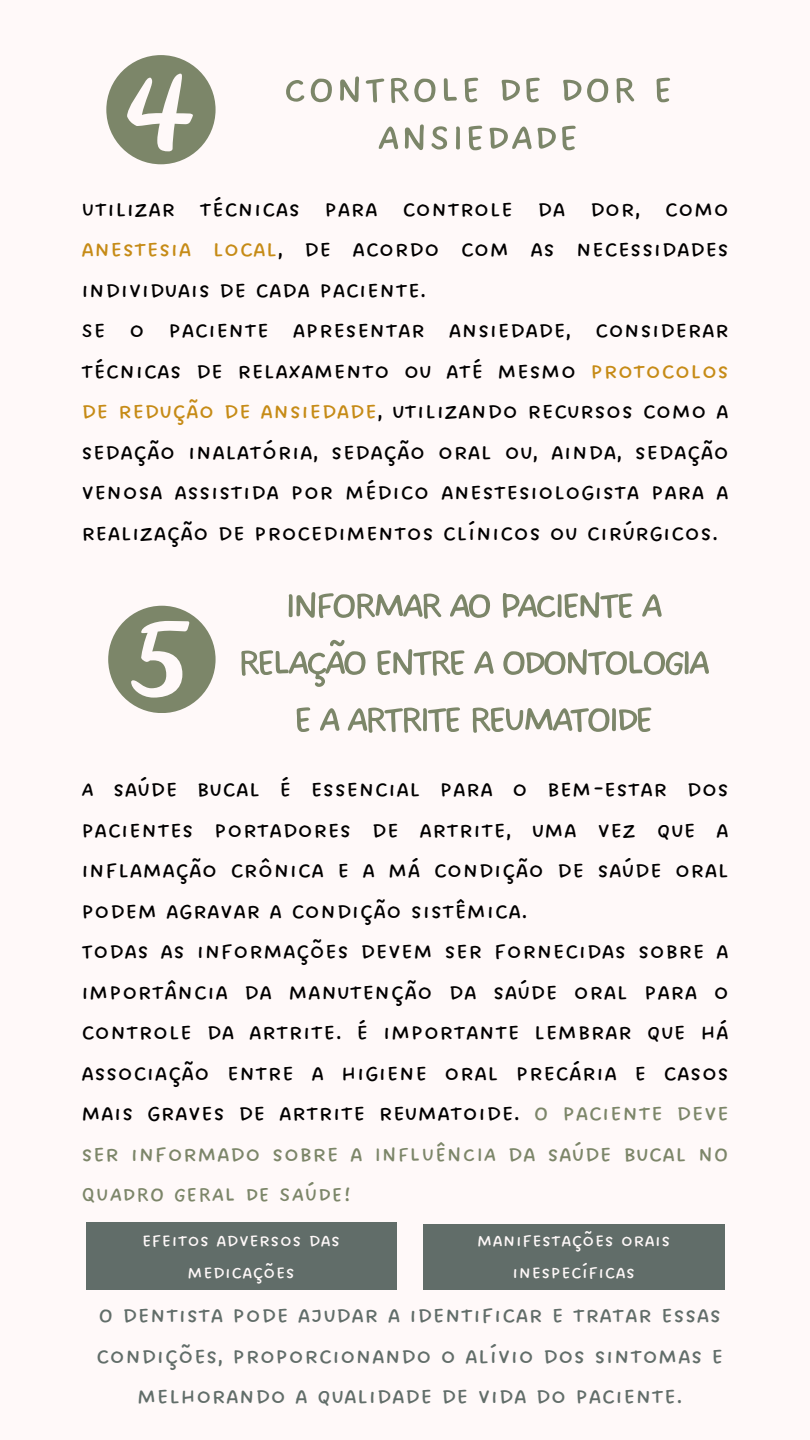
<style>
.page{position:relative;width:810px;height:1440px;background:#fff9f9}
.page>*{position:absolute;margin:0;border:0;box-sizing:border-box;transform-origin:0 0}
.t1{font:53.4px/57px "DO All Caps Regular";letter-spacing:-.11em;color:#7c8669;text-align:center}
.t2{font:53.4px/48px "DO All Caps Regular";color:#7c8669;text-align:center}
.t3{font:29.4px/40.5px "DO All Caps Regular";color:#000}
.t4{font:29.4px/40.5px "DO All Caps Regular";color:#616d69;text-align:center}
.t5{font:23.4px/32.2px "DO All Caps Regular";color:#fff9f9;text-align:center}
.s1{color:#c68b16}
.s2{color:#7c8669}
</style>
<div class="page">
<svg style="left:106px;top:55px;width:110px;height:109px"></svg>
<svg style="left:108px;top:606px;width:107px;height:107px"></svg>
<div style="left:86px;top:1222px;width:310px;height:68px;background:#616d69"></div>
<div style="left:423px;top:1224px;width:301px;height:66px;background:#616d69"></div>
<h1 class="t2" style="left:282px;top:64px;width:393px">CONTROLE DE DOR E<br>ANSIEDADE</h1>
<p class="t3" style="left:81px;top:188px;width:650px">Utilizar técnicas para controle da dor, como <span class="s1">anestesia local</span>, de acordo com as necessidades individuais de cada paciente.<br>Se o paciente apresentar ansiedade, considerar técnicas de relaxamento ou até mesmo <span class="s1">protocolos de redução de ansiedade</span>, utilizando recursos como a sedação inalatória, sedação oral ou, ainda, sedação venosa assistida por médico anestesiologista para a realização de procedimentos clínicos ou cirúrgicos.</p>
<h1 class="t1" style="left:237px;top:575px;width:476px">INFORMAR AO PACIENTE A<br>RELAÇÃO ENTRE A ODONTOLOGIA<br>E A ARTRITE REUMATOIDE</h1>
<p class="t3" style="left:81px;top:769px;width:649px">A saúde bucal é essencial para o bem-estar dos pacientes portadores de artrite, uma vez que a inflamação crônica e a má condição de saúde oral podem agravar a condição sistêmica.<br>Todas as informações devem ser fornecidas sobre a importância da manutenção da saúde oral para o controle da artrite. é importante lembrar que há associação entre a higiene oral precária e casos mais graves de artrite reumatoide. <span class="s2">O paciente deve ser informado sobre a INFLUÊNCIA da saúde bucal NO QUADRO GERAL DE SAÚDE!</span></p>
<p class="t5" style="left:142px;top:1224px;width:200px">efeitos adversos das medicações</p>
<p class="t5" style="left:477px;top:1224px;width:195px">manifestações orais inespecíficas</p>
<p class="t4" style="left:96px;top:1294px;width:629px">O dentista pode ajudar a identificar e tratar essas condições, proporcionando o alívio dos sintomas e melhorando a qualidade de vida do paciente.</p>
</div>
